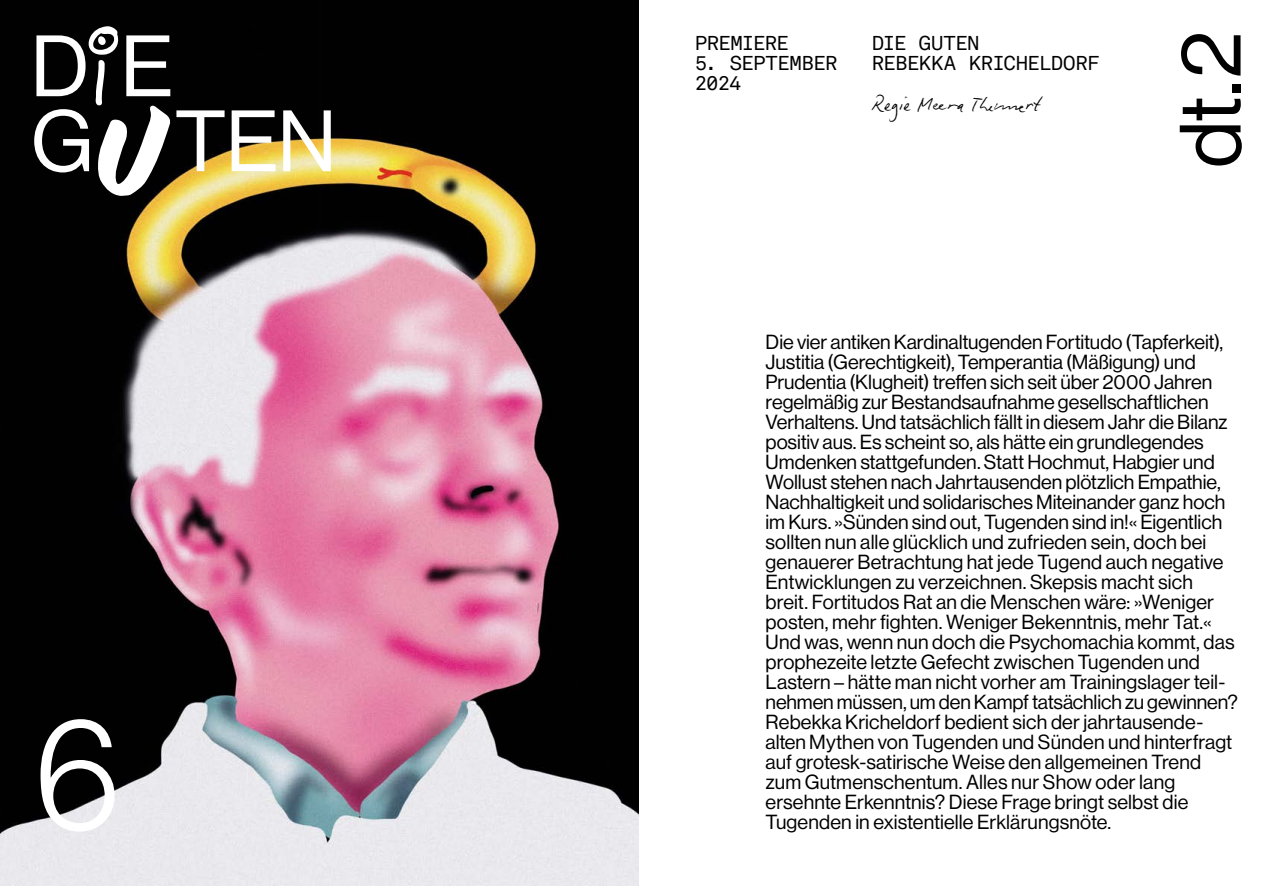
<style>
.page{position:relative;width:1276px;height:886px;background:#fff}
.page>*{position:absolute;margin:0;border:0;box-sizing:border-box;transform-origin:0 0}
.t1{font:157.5px "N Haas Grotesk DS Std 45 Lt";color:#fff}
.t2{font:85px "N Haas Grotesk DS Std 55 Rg";color:#fff}
.t3{font:85px "N Haas Grotesk DS Std 55 Rg";color:#000}
.t4{font:20px/20px "N Haas Grotesk DS Pro 55 Rg";color:#000}
.t5{font:20px/20px "Akkurat Mono LLTT";letter-spacing:-.03em;color:#000}
.t6{font:20px "Biro Script Plus";letter-spacing:.005em;color:#000}
</style>
<div class="page">
<img style="left:0;top:0;width:638px;height:886px">
<svg style="left:86px;top:26px;width:85px;height:170px"></svg>
<h2 class="t2" style="left:31px;top:18px;width:144px">D E</h2>
<h2 class="t2" style="left:31px;top:93px;width:307px">G TEN</h2>
<h1 class="t1" style="left:35px;top:685px;width:87px">6</h1>
<p class="t5" style="left:694px;top:32px;width:96px">PREMIERE</p>
<p class="t5" style="left:694px;top:52px;width:144px">5. SEPTEMBER<br>2024</p>
<p class="t5" style="left:872px;top:32px;width:229px">DIE GUTEN<br>REBEKKA KRICHELDORF</p>
<p class="t6" style="left:872px;top:91px;width:170px">Regie Meera Theunert</p>
<h2 class="t3" style="left:1162px;top:168px;width:138px;rotate:-90deg">dt.2</h2>
<p class="t4" style="left:765px;top:332px;width:474px">Die vier antiken Kardinaltugenden Fortitudo (Tapferkeit), Justitia (Gerechtigkeit), Temperantia (Mäßigung) und Prudentia (Klugheit) treffen sich seit über 2000 Jahren regelmäßig zur Bestandsaufnahme gesellschaftlichen Verhaltens. Und tatsächlich fällt in diesem Jahr die Bilanz positiv aus. Es scheint so, als hätte ein grundlegendes Umdenken stattgefunden. Statt Hochmut, Habgier und Wollust stehen nach Jahrtausenden plötzlich Empathie, Nachhaltigkeit und solidarisches Miteinander ganz hoch im Kurs. »Sünden sind out, Tugenden sind in!« Eigentlich sollten nun alle glücklich und zufrieden sein, doch bei genauerer Betrachtung hat jede Tugend auch negative Entwicklungen zu verzeichnen. Skepsis macht sich breit. Fortitudos Rat an die Menschen wäre: »Weniger posten, mehr fighten. Weniger Bekenntnis, mehr Tat.« Und was, wenn nun doch die Psychomachia kommt, das prophezeite letzte Gefecht zwischen Tugenden und Lastern – hätte man nicht vorher am Trainingslager teil&shy;nehmen müssen, um den Kampf tatsächlich zu gewinnen?<br>Rebekka Kricheldorf bedient sich der jahrtausende&shy;alten Mythen von Tugenden und Sünden und hinterfragt auf grotesk-satirische Weise den allgemeinen Trend zum Gutmenschentum. Alles nur Show oder lang ersehnte Erkenntnis? Diese Frage bringt selbst die Tugenden in existentielle Erklärungsnöte.</p>
</div>
